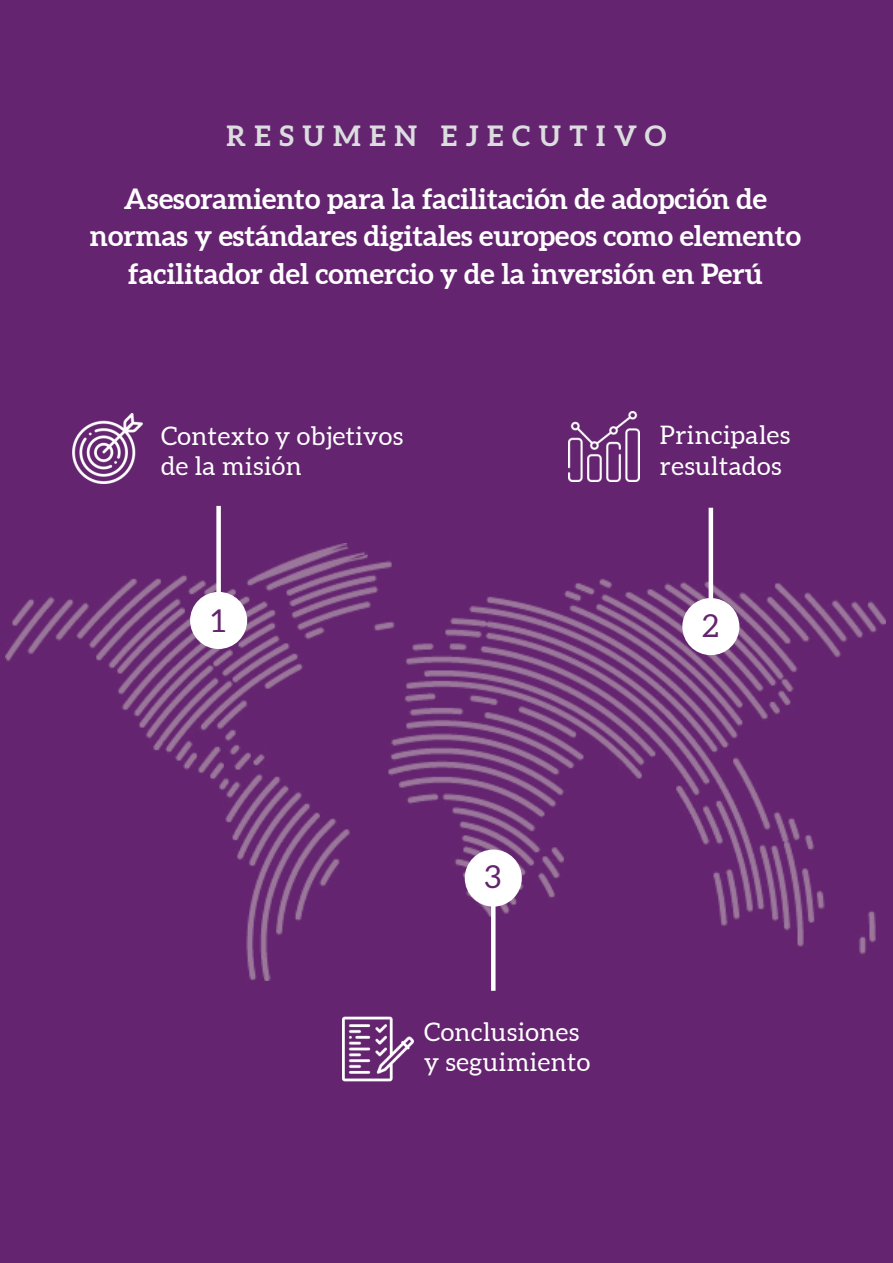
<style>
.page{position:relative;width:893px;height:1263px;background:#64246f}
.page>*{position:absolute;margin:0;border:0;box-sizing:border-box;transform-origin:0 0}
.t1{font:31.5px "Aleo";color:#64246f}
.t2{font:700 28.5px/37.5px "Aleo";color:#fff;text-align:center}
.t3{font:700 28.5px "Aleo";letter-spacing:.3em;color:#dbdddf}
.t4{font:25.5px/30.6px "Aleo";letter-spacing:.02em;color:#fff}
</style>
<div class="page">
<img style="left:5px;top:543px;width:880px;height:437px">
<img style="left:343px;top:1016px;width:70px;height:66px">
<img style="left:569px;top:411px;width:70px;height:71px">
<img style="left:72px;top:413px;width:71px;height:71px">
<div style="left:190px;top:592px;width:57px;height:57px;background:#fff;border-radius:50%"></div>
<div style="left:682px;top:598px;width:57px;height:57px;background:#fff;border-radius:50%"></div>
<div style="left:465px;top:849px;width:57px;height:58px;background:#fff;border-radius:50%"></div>
<div style="left:216px;top:506px;width:5px;height:94px;background:#fff"></div>
<hr style="left:709px;top:508px;width:4px;height:94px;background:#fff">
<div style="left:491px;top:896px;width:5px;height:95px;background:#fff"></div>
<p class="t3" style="left:226px;top:118px;width:441px">RESUMEN EJECUTIVO</p>
<p class="t2" style="left:90px;top:181px;width:713px">Asesoramiento para la facilitación de adopción de normas y estándares digitales europeos como elemento facilitador del comercio y de la inversión en Perú</p>
<p class="t4" style="left:161px;top:422px;width:244px">Contexto y objetivos de la misión</p>
<p class="t4" style="left:660px;top:421px;width:132px">Principales resultados</p>
<p class="t1" style="left:211px;top:603px;width:16px">1</p>
<p class="t1" style="left:702px;top:607px;width:18px">2</p>
<p class="t1" style="left:484px;top:859px;width:18px">3</p>
<p class="t4" style="left:424px;top:1017px;width:168px">Conclusiones y seguimiento</p>
</div>
